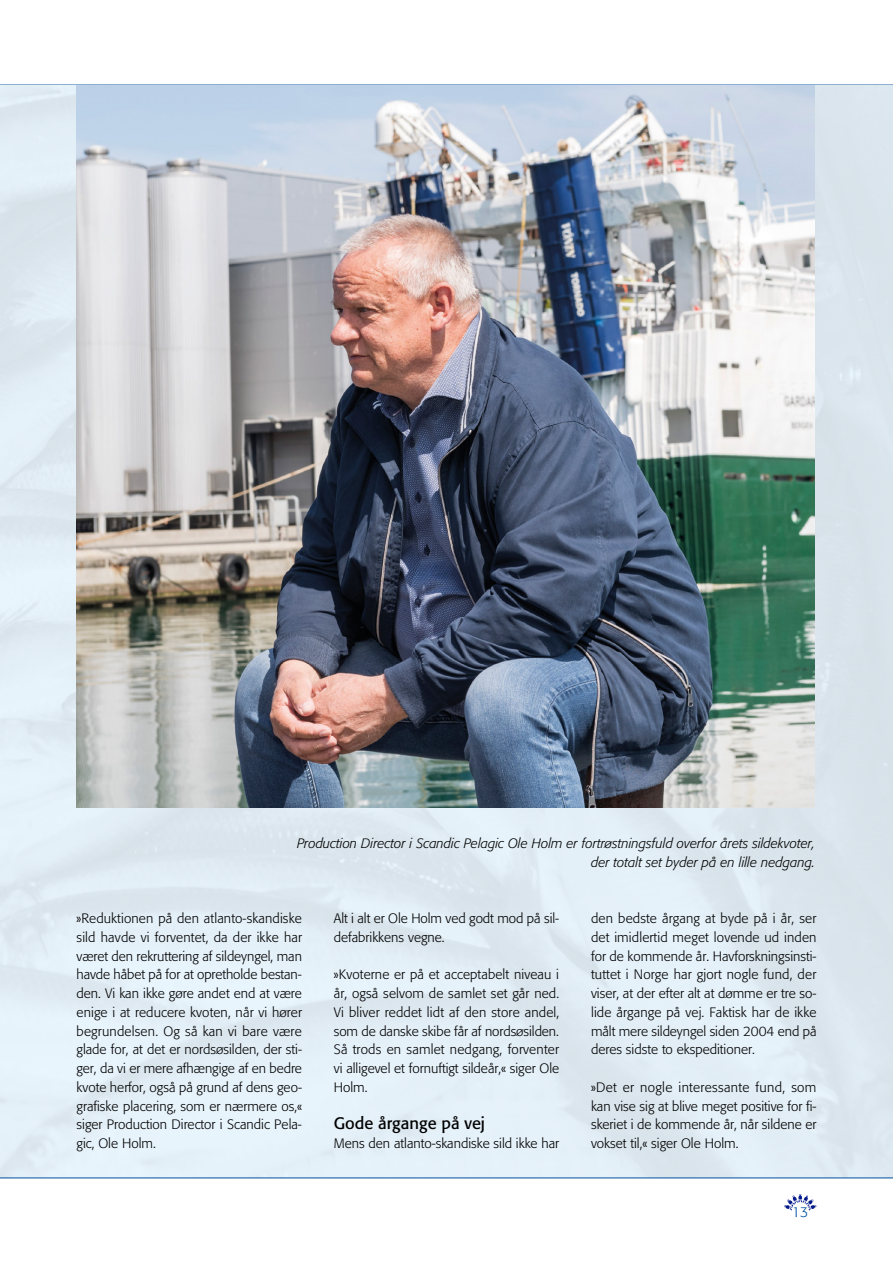
<style>
.page{position:relative;width:893px;height:1263px;background:#fff}
.page>*{position:absolute;margin:0;border:0;box-sizing:border-box;transform-origin:0 0}
.t1{font:16.5px "Formata";color:#000}
.t2{font:300 14.25px "Formata";color:#004f9f}
.t3{font:300 13.5px/18.8px "Formata";color:#000;text-align:justify}
.t4{font:italic 300 13.5px/18.8px "Formata";color:#000;text-align:right}
</style>
<div class="page">
<svg style="left:784px;top:1194px;width:32px;height:16px"></svg>
<img style="left:0;top:85px;width:893px;height:1092px">
<img style="left:77px;top:85px;width:738px;height:723px">
<img style="left:0;top:757px;width:1px;height:420px">
<hr style="left:0;top:1177px;width:893px;height:1px;background:#004f9f">
<p class="t4" style="left:297px;top:834px;width:519px">Production Director i Scandic Pelagic Ole Holm er fortrøstningsfuld overfor årets sildekvoter, der totalt set byder på en lille nedgang.</p>
<p class="t3" style="left:77px;top:909px;width:227px">»Reduktionen på den atlanto-skandiske sild havde vi forventet, da der ikke har været den rekruttering af sildeyngel, man havde håbet på for at opretholde bestan&shy;den. Vi kan ikke gøre andet end at være enige i at reducere kvoten, når vi hører begrundelsen. Og så kan vi bare være glade for, at det er nordsøsilden, der sti&shy;ger, da vi er mere afhængige af en bedre kvote herfor, også på grund af dens geo&shy;grafiske placering, som er nærmere os,« siger Production Director i Scandic Pela&shy;gic, Ole Holm.</p>
<p class="t3" style="left:334px;top:909px;width:227px">Alt i alt er Ole Holm ved godt mod på sil&shy;defabrikkens vegne.</p>
<p class="t3" style="left:334px;top:965px;width:227px;text-align:left">»Kvoterne er på et acceptabelt niveau i år, også selvom de samlet set går ned.<br>Vi bliver reddet lidt af den store andel, som de danske skibe får af nordsøsilden.<br>Så trods en samlet nedgang, forventer vi alligevel et fornuftigt sildeår,« siger Ole Holm.</p>
<p class="t1" style="left:334px;top:1113px;width:153px">Gode årgange på vej</p>
<p class="t3" style="left:334px;top:1134px;width:227px">Mens den atlanto-skandiske sild ikke har</p>
<p class="t3" style="left:591px;top:909px;width:227px">den bedste årgang at byde på i år, ser det imidlertid meget lovende ud inden for de kommende år. Havforskningsinsti&shy;tuttet i Norge har gjort nogle fund, der viser, at der efter alt at dømme er tre so&shy;lide årgange på vej. Faktisk har de ikke målt mere sildeyngel siden 2004 end på deres sidste to ekspeditioner.</p>
<p class="t3" style="left:591px;top:1078px;width:227px">»Det er nogle interessante fund, som kan vise sig at blive meget positive for fi&shy;skeriet i de kommende år, når sildene er vokset til,« siger Ole Holm.</p>
<p class="t2" style="left:792px;top:1203px;width:18px">13</p>
</div>
